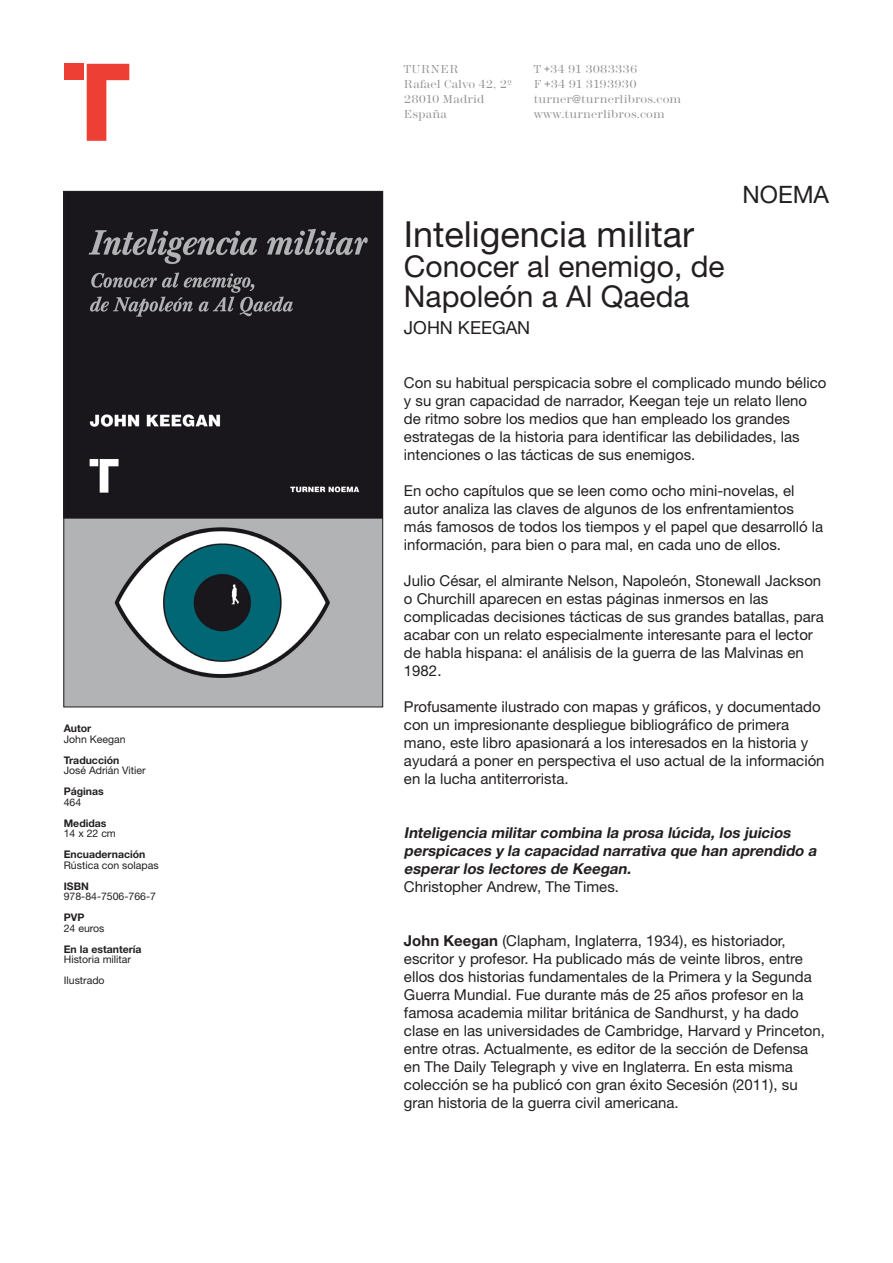
<style>
.page{position:relative;width:893px;height:1263px;background:#fff}
.page>*{position:absolute;margin:0;border:0;box-sizing:border-box;transform-origin:0 0}
.t1{font:36px "Helvetica Neue";color:#231f20}
.t2{font:30px/30px "Helvetica Neue";color:#231f20}
.t3{font:24px "Helvetica Neue";color:#231f20}
.t4{font:18px "Helvetica Neue";color:#231f20}
.t5{font:15px/18px "Helvetica Neue";color:#231f20}
.t6{font:italic 700 15px/18px "Helvetica Neue";color:#231f20}
.t7{font:300 12px/15px "Modern No 216";letter-spacing:.01em;color:#919295}
.t8{font:10.5px/21px "Helvetica Neue";color:#231f20}
.t9{font:700 10.5px "Helvetica Neue";color:#231f20}
.s1{font-weight:700}
</style>
<div class="page">
<svg style="left:87px;top:64px;width:42px;height:77px"></svg>
<div style="left:64px;top:64px;width:19px;height:16px;background:#ee3f34"></div>
<img style="left:66px;top:193px;width:315px;height:512px">
<div style="left:64px;top:191px;width:319px;height:516px;border:1px solid #231f20"></div>
<p class="t9" style="left:64px;top:722px;width:29px">Autor</p>
<p class="t8" style="left:64px;top:728px;width:63px">John Keegan</p>
<p class="t9" style="left:64px;top:753px;width:57px">Traducción</p>
<p class="t8" style="left:64px;top:760px;width:83px">José Adrián Vitier</p>
<p class="t9" style="left:64px;top:785px;width:42px">Páginas</p>
<p class="t8" style="left:64px;top:791px;width:19px">464</p>
<p class="t9" style="left:64px;top:816px;width:44px">Medidas</p>
<p class="t8" style="left:64px;top:823px;width:54px">14 x 22 cm</p>
<p class="t9" style="left:64px;top:848px;width:83px">Encuadernación</p>
<p class="t8" style="left:64px;top:854px;width:96px">Rústica con solapas</p>
<p class="t9" style="left:64px;top:879px;width:27px">ISBN</p>
<p class="t8" style="left:64px;top:886px;width:94px">978-84-7506-766-7</p>
<p class="t9" style="left:64px;top:911px;width:22px">PVP</p>
<p class="t8" style="left:64px;top:917px;width:42px">24 euros</p>
<p class="t9" style="left:64px;top:942px;width:79px">En la estantería</p>
<p class="t8" style="left:64px;top:949px;width:69px">Historia militar<br>Ilustrado</p>
<p class="t7" style="left:404px;top:61px;width:110px">Turner<br>Rafael Calvo 42, 2º<br>28010 Madrid<br>España</p>
<p class="t7" style="left:534px;top:61px;width:149px">T +34 91 3083336<br>F +34 91 3193930 turner@turnerlibros.com www.turnerlibros.com</p>
<h1 class="t1" style="left:404px;top:212px;width:292px">Inteligencia militar</h1>
<h2 class="t2" style="left:404px;top:251px;width:322px">Conocer al enemigo, de<br>Napoleón a Al Qaeda</h2>
<p class="t4" style="left:404px;top:317px;width:128px">JOHN KEEGAN</p>
<h3 class="t3" style="left:742px;top:180px;width:88px">NOEMA</h3>
<p class="t5" style="left:404px;top:373px;width:424px">Con su habitual perspicacia sobre el complicado mundo bélico y su gran capacidad de narrador, Keegan teje un relato lleno de ritmo sobre los medios que han empleado los grandes estrategas de la historia para identificar las debilidades, las intenciones o las tácticas de sus enemigos.</p>
<p class="t5" style="left:404px;top:481px;width:421px">En ocho capítulos que se leen como ocho mini-novelas, el autor analiza las claves de algunos de los enfrentamientos más famosos de todos los tiempos y el papel que desarrolló la información, para bien o para mal, en cada uno de ellos.</p>
<p class="t5" style="left:404px;top:571px;width:421px">Julio César, el almirante Nelson, Napoleón, Stonewall Jackson o Churchill aparecen en estas páginas inmersos en las complicadas decisiones tácticas de sus grandes batallas, para acabar con un relato especialmente interesante para el lector de habla hispana: el análisis de la guerra de las Malvinas en 1982.</p>
<p class="t5" style="left:404px;top:697px;width:422px">Profusamente ilustrado con mapas y gráficos, y documentado con un impresionante despliegue bibliográfico de primera mano, este libro apasionará a los interesados en la historia y ayudará a poner en perspectiva el uso actual de la información en la lucha antiterrorista.</p>
<p class="t6" style="left:404px;top:823px;width:417px">Inteligencia militar combina la prosa lúcida, los juicios perspicaces y la capacidad narrativa que han aprendido a esperar los lectores de Keegan.</p>
<p class="t5" style="left:404px;top:877px;width:217px">Christopher Andrew, The Times.</p>
<p class="t5" style="left:404px;top:931px;width:422px"><span class="s1">John Keegan</span> (Clapham, Inglaterra, 1934), es historiador, escritor y profesor. Ha publicado más de veinte libros, entre ellos dos historias fundamentales de la Primera y la Segunda Guerra Mundial. Fue durante más de 25 años profesor en la famosa academia militar británica de Sandhurst, y ha dado clase en las universidades de Cambridge, Harvard y Princeton, entre otras. Actualmente, es editor de la sección de Defensa en The Daily Telegraph y vive en Inglaterra. En esta misma colección se ha publicó con gran éxito Secesión (2011), su gran historia de la guerra civil americana.</p>
</div>
